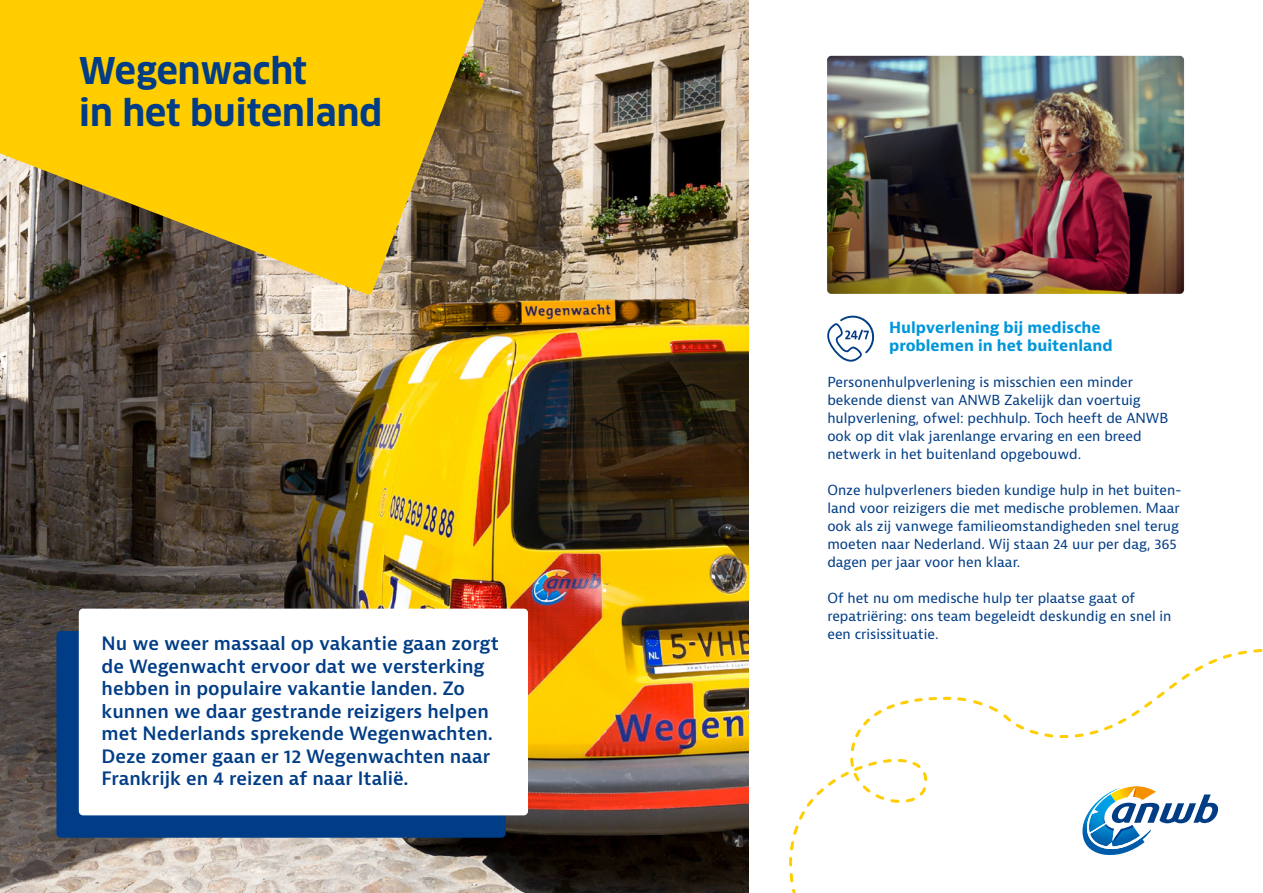
<style>
.page{position:relative;width:1263px;height:893px;background:#fff}
.page>*{position:absolute;margin:0;border:0;box-sizing:border-box;transform-origin:0 0}
.t1{font:700 36px/42px "Clan Pro";color:#003d86}
.t2{font:600 18px/22.5px "Bernina Sans";color:#003d86}
.t3{font:700 15px/18px "Bernina Sans";color:#0096da}
.t4{font:13.5px/18px "Bernina Sans";color:#003d86}
</style>
<div class="page">
<img style="left:0;top:0;width:748px;height:893px">
<div style="left:56px;top:631px;width:450px;height:207px;background:#003d86;border-radius:4px"></div>
<svg style="left:0;top:0;width:572px;height:295px;background:#c7a322"></svg>
<img style="left:827px;top:56px;width:357px;height:238px">
<div style="left:79px;top:609px;width:449px;height:206px;background:#fff;border-radius:4px"></div>
<svg style="left:789px;top:826px;width:7px;height:67px"></svg>
<svg style="left:796px;top:649px;width:467px;height:185px"></svg>
<svg style="left:1012px;top:766px;width:251px;height:90px"></svg>
<svg style="left:827px;top:315px;width:48px;height:47px"></svg>
<h1 class="t1" style="left:79px;top:50px;width:305px">Wegenwacht<br>in het buitenland</h1>
<p class="t2" style="left:102px;top:633px;width:399px">Nu we weer massaal op vakantie gaan zorgt de Wegenwacht ervoor dat we versterking hebben in populaire vakantie landen. Zo kunnen we daar gestrande reizigers helpen met Nederlands sprekende Wegenwachten.<br>Deze zomer gaan er 12 Wegenwachten naar Frankrijk en 4 reizen af naar Italië.</p>
<p class="t3" style="left:889px;top:319px;width:225px">Hulpverlening bij medische problemen in het buitenland</p>
<p class="t4" style="left:827px;top:373px;width:342px">Personenhulpverlening is misschien een minder bekende dienst van ANWB Zakelijk dan voertuig hulpverlening, ofwel: pechhulp. Toch heeft de ANWB ook op dit vlak jarenlange ervaring en een breed netwerk in het buitenland opgebouwd.</p>
<p class="t4" style="left:827px;top:481px;width:355px">Onze hulpverleners bieden kundige hulp in het buiten&shy;land voor reizigers die met medische problemen. Maar ook als zij vanwege familieomstandigheden snel terug moeten naar Nederland. Wij staan 24 uur per dag, 365 dagen per jaar voor hen klaar.</p>
<p class="t4" style="left:827px;top:589px;width:346px">Of het nu om medische hulp ter plaatse gaat of repatriëring: ons team begeleidt deskundig en snel in een crisissituatie.</p>
</div>
